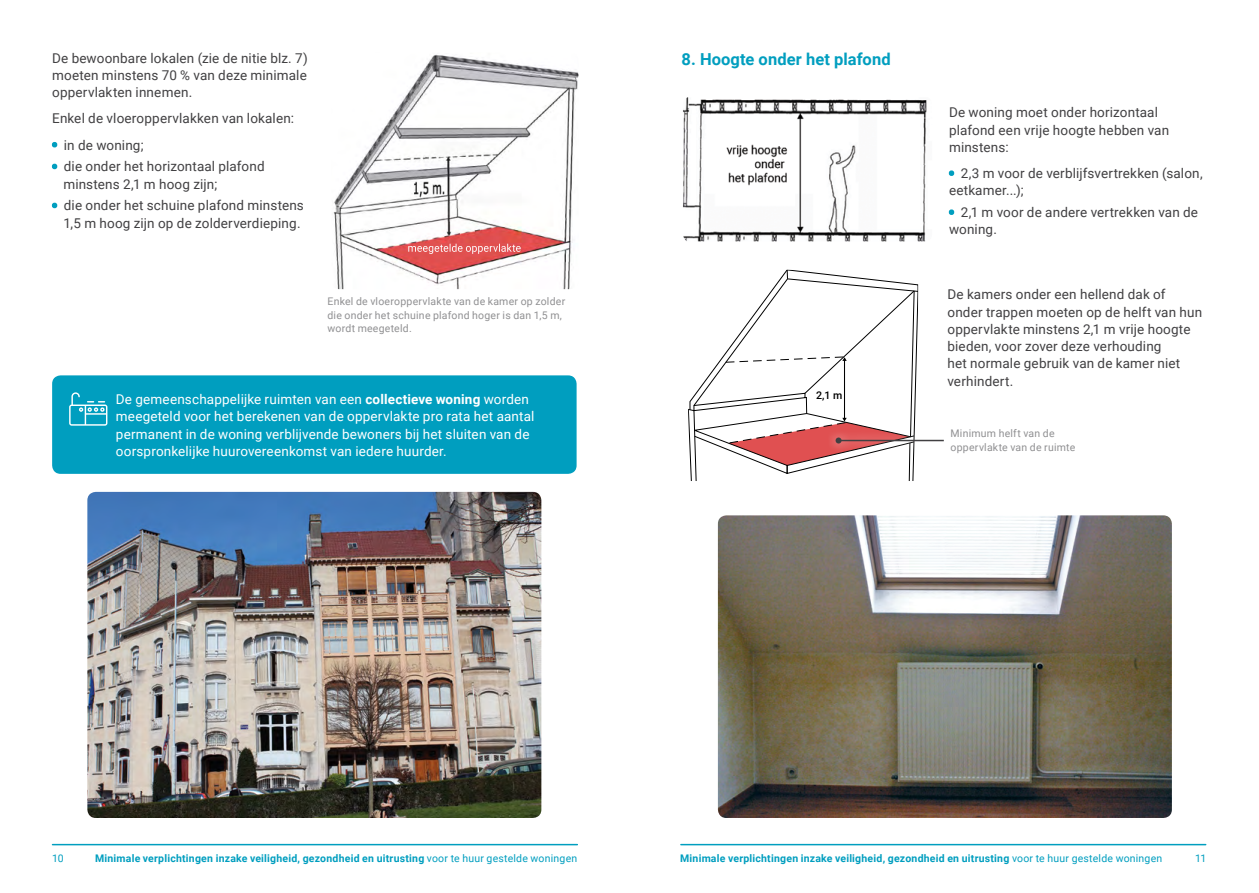
<style>
.page{position:relative;width:1259px;height:893px;background:#fff}
.page>*{position:absolute;margin:0;border:0;box-sizing:border-box;transform-origin:0 0}
.t1{font:700 16.5px "Roboto";letter-spacing:.005em;color:#009ebf}
.t2{font:13.5px/17.2px "Roboto";letter-spacing:.01em;color:#414042}
.t3{font:13.5px/17.2px "Roboto";letter-spacing:.01em;color:#fff}
.t4{font:500 10.65px "Roboto";color:#000}
.t5{font:700 10.5px "Roboto";letter-spacing:.02em;color:#009ebf}
.t6{font:10.5px/13.5px "Roboto";letter-spacing:.02em;color:#909092}
.t7{font:10.5px "Roboto";color:#009ebf}
.s1{font-weight:700;color:#009ebf}
.s2{font-weight:700}
.s3{font-weight:400}
</style>
<div class="page">
<hr style="left:52px;top:844px;width:525px;height:1px;background:#009ebf">
<hr style="left:681px;top:844px;width:524px;height:1px;background:#009ebf">
<img style="left:333px;top:54px;width:245px;height:235px">
<div style="left:52px;top:375px;width:524px;height:99px;background:#009ebf;border-radius:9px"></div>
<svg style="left:51px;top:142px;width:7px;height:6px"></svg>
<svg style="left:51px;top:163px;width:7px;height:7px"></svg>
<svg style="left:51px;top:202px;width:7px;height:7px"></svg>
<svg style="left:948px;top:170px;width:7px;height:6px"></svg>
<svg style="left:948px;top:209px;width:7px;height:6px"></svg>
<img style="left:683px;top:97px;width:244px;height:144px">
<img style="left:718px;top:515px;width:454px;height:303px">
<svg style="left:408px;top:244px;width:113px;height:10px"></svg>
<svg style="left:69px;top:392px;width:38px;height:34px"></svg>
<img style="left:87px;top:492px;width:454px;height:326px">
<hr style="left:838px;top:440px;width:106px;height:1px;background:#414042">
<svg style="left:688px;top:270px;width:230px;height:211px"></svg>
<p class="t2" style="left:52px;top:49px;width:257px;text-align:justify">De bewoonbare lokalen (zie de nitie blz. 7) moeten minstens 70 % van deze minimale oppervlakten innemen.</p>
<p class="t2" style="left:52px;top:109px;width:243px">Enkel de vloeroppervlakken van lokalen:</p>
<p class="t2" style="left:52px;top:136px;width:93px"><span class="s1">•</span> in de woning;</p>
<p class="t2" style="left:63px;top:157px;width:203px;text-indent:-11px"><span class="s1">•</span> die onder het horizontaal plafond minstens 2,1 m hoog zijn;</p>
<p class="t2" style="left:52px;top:196px;width:253px;text-align:center"><span class="s1">•</span> die onder het schuine plafond minstens<br>1,5 m hoog zijn op de zolderverdieping.</p>
<p class="t6" style="left:327px;top:294px;width:239px">Enkel de vloeroppervlakte van de kamer op zolder die onder het schuine plafond hoger is dan 1,5 m, wordt meegeteld.</p>
<p class="t3" style="left:116px;top:390px;width:420px">De gemeenschappelijke ruimten van een <span class="s2">collectieve woning</span> worden meegeteld voor het berekenen van de oppervlakte pro rata het aantal permanent in de woning verblijvende bewoners bij het sluiten van de oorspronkelijke huurovereenkomst van iedere huurder.</p>
<p class="t1" style="left:681px;top:47px;width:210px">8. Hoogte onder het plafond</p>
<p class="t4" style="left:816px;top:388px;width:28px">2,1 m</p>
<p class="t2" style="left:949px;top:103px;width:222px">De woning moet onder horizontaal plafond een vrije hoogte hebben van minstens:</p>
<p class="t2" style="left:949px;top:164px;width:255px"><span class="s1">•</span> 2,3 m voor de verblijfsvertrekken (salon, eetkamer...);</p>
<p class="t2" style="left:949px;top:203px;width:250px"><span class="s1">•</span> 2,1 m voor de andere vertrekken van de woning.</p>
<p class="t2" style="left:947px;top:285px;width:256px">De kamers onder een hellend dak of onder trappen moeten op de helft van hun oppervlakte minstens 2,1 m vrije hoogte bieden, voor zover deze verhouding<br>het normale gebruik van de kamer niet verhindert.</p>
<p class="t6" style="left:950px;top:426px;width:126px">Minimum helft van de oppervlakte van de ruimte</p>
<p class="t7" style="left:52px;top:851px;width:13px">10</p>
<p class="t5" style="left:95px;top:851px;width:484px">Minimale verplichtingen inzake veiligheid, gezondheid en uitrusting <span class="s3">voor te huur gestelde woningen</span></p>
<p class="t5" style="left:680px;top:851px;width:484px">Minimale verplichtingen inzake veiligheid, gezondheid en uitrusting <span class="s3">voor te huur gestelde woningen</span></p>
<p class="t7" style="left:1195px;top:850px;width:13px">11</p>
</div>
